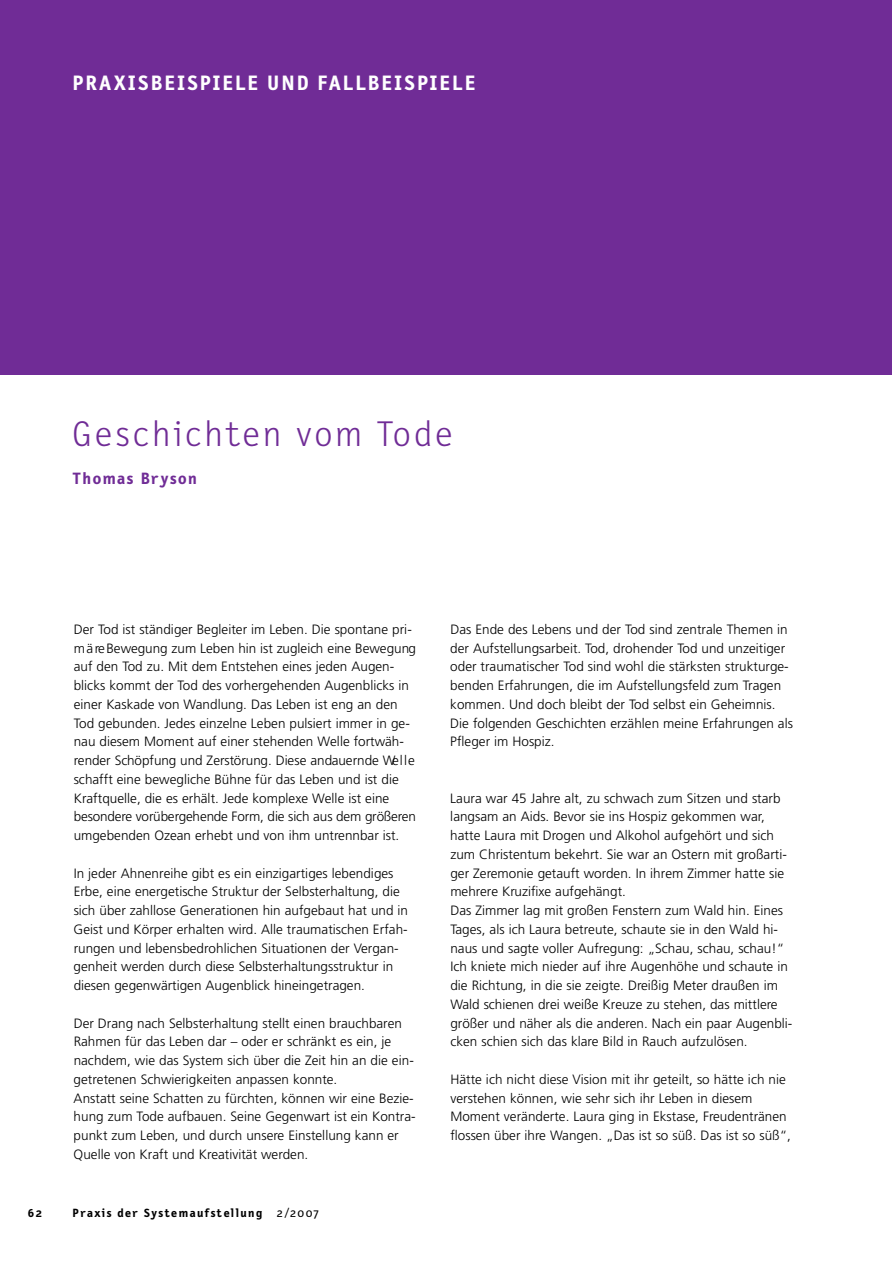
<style>
.page{position:relative;width:893px;height:1263px;background:#fff}
.page>*{position:absolute;margin:0;border:0;box-sizing:border-box;transform-origin:0 0}
.t1{font:300 36px "Letter Gothic Text";letter-spacing:.08em;color:#702c96;scale:1.05 1}
.t2{font:700 21px "Letter Gothic Text";letter-spacing:.085em;color:#fff;scale:1.05 1}
.t3{font:700 16.5px "Letter Gothic Text";letter-spacing:.085em;color:#702c96;scale:1.05 1}
.t4{font:300 13.5px/18.8px "Frutiger";color:#000}
.t5{font:700 12px "Letter Gothic Text";letter-spacing:.11em;color:#000;scale:1.05 1}
.s1{font-weight:400}
</style>
<div class="page">
<div style="left:0;top:0;width:892px;height:375px;background:#702c96"></div>
<h2 class="t2" style="left:73px;top:75px;width:385px">P RAXI S B E I S PIELE UND FA L L B E I S PI E L E</h2>
<h1 class="t1" style="left:73px;top:419px;width:363px">Gesc h i c h ten vom Tod e</h1>
<p class="t3" style="left:73px;top:472px;width:120px">Th o m as Bryso n</p>
<p class="t4" style="left:74px;top:621px;width:344px">Der Tod ist ständiger Begleiter im Leben. Die spontane pri&shy;m ä re Bewegung zum Leben hin ist zugleich eine Bewegung auf den Tod zu. Mit dem Entstehen eines jeden Augen&shy;blicks kommt der Tod des vorhergehenden Augenblicks in einer Kaskade von Wandlung. Das Leben ist eng an den Tod gebunden. Jedes einzelne Leben pulsiert immer in ge&shy;nau diesem Moment auf einer stehenden Welle fortwäh&shy;render Schöpfung und Zerstörung. Diese andauernde We l l e schafft eine bewegliche Bühne für das Leben und ist die Kraftquelle, die es erhält. Jede komplexe Welle ist eine<br>b e so n d e re vorübergehende Form, die sich aus dem größere n umgebenden Ozean erhebt und von ihm untrennbar ist.</p>
<p class="t4" style="left:74px;top:865px;width:336px">In jeder Ahnenreihe gibt es ein einzigartiges lebendiges Erbe, eine energetische Struktur der Selbsterhaltung, die sich über zahllose Generationen hin aufgebaut hat und in Geist und Körper erhalten wird. Alle traumatischen Erfah&shy;rungen und lebensbedrohlichen Situationen der Vergan&shy;genheit werden durch diese Selbsterhaltungsstruktur in diesen gegenwärtigen Augenblick hineingetragen.</p>
<p class="t4" style="left:74px;top:1015px;width:344px">Der Drang nach Selbsterhaltung stellt einen brauchbaren Rahmen für das Leben dar – oder er schränkt es ein, je nachdem, wie das System sich über die Zeit hin an die ein&shy;getretenen Schwierigkeiten anpassen konnte.<br>Anstatt seine Schatten zu fürchten, können wir eine Bezie&shy;hung zum Tode aufbauen. Seine Gegenwart ist ein Kontra&shy;punkt zum Leben, und durch unsere Einstellung kann er Quelle von Kraft und Kreativität werden.</p>
<p class="t5" style="left:28px;top:1208px;width:15px">62</p>
<p class="t5" style="left:73px;top:1208px;width:236px">Praxis der System a u f stel l u n g <span class="s1">2/2 007</span></p>
<p class="t4" style="left:450px;top:621px;width:344px">Das Ende des Lebens und der Tod sind zentrale Themen in der Aufstellungsarbeit. Tod, drohender Tod und unzeitiger oder traumatischer Tod sind wohl die stärksten strukturge&shy;benden Erfahrungen, die im Aufstellungsfeld zum Tragen kommen. Und doch bleibt der Tod selbst ein Geheimnis.<br>Die folgenden Geschichten erzählen meine Erfahrungen als Pfleger im Hospiz.</p>
<p class="t4" style="left:450px;top:790px;width:344px">Laura war 45 Jahre alt, zu schwach zum Sitzen und starb langsam an Aids. Bevor sie ins Hospiz gekommen war, hatte Laura mit Drogen und Alkohol aufgehört und sich zum Christentum bekehrt. Sie war an Ostern mit großarti&shy;ger Zeremonie getauft worden. In ihrem Zimmer hatte sie mehrere Kruzifixe aufgehängt.<br>Das Zimmer lag mit großen Fenstern zum Wald hin. Eines Tages, als ich Laura betreute, schaute sie in den Wald hi&shy;naus und sagte voller Aufregung: „Schau, schau, schau!“ Ich kniete mich nieder auf ihre Augenhöhe und schaute in die Richtung, in die sie zeigte. Dreißig Meter draußen im Wald schienen drei weiße Kreuze zu stehen, das mittlere größer und näher als die anderen. Nach ein paar Augenbli&shy;cken schien sich das klare Bild in Rauch aufzulösen.</p>
<p class="t4" style="left:450px;top:1071px;width:342px">Hätte ich nicht diese Vision mit ihr geteilt, so hätte ich nie verstehen können, wie sehr sich ihr Leben in diesem Moment veränderte. Laura ging in Ekstase, Freudentränen flossen über ihre Wangen. „Das ist so süß. Das ist so süß“,</p>
</div>
